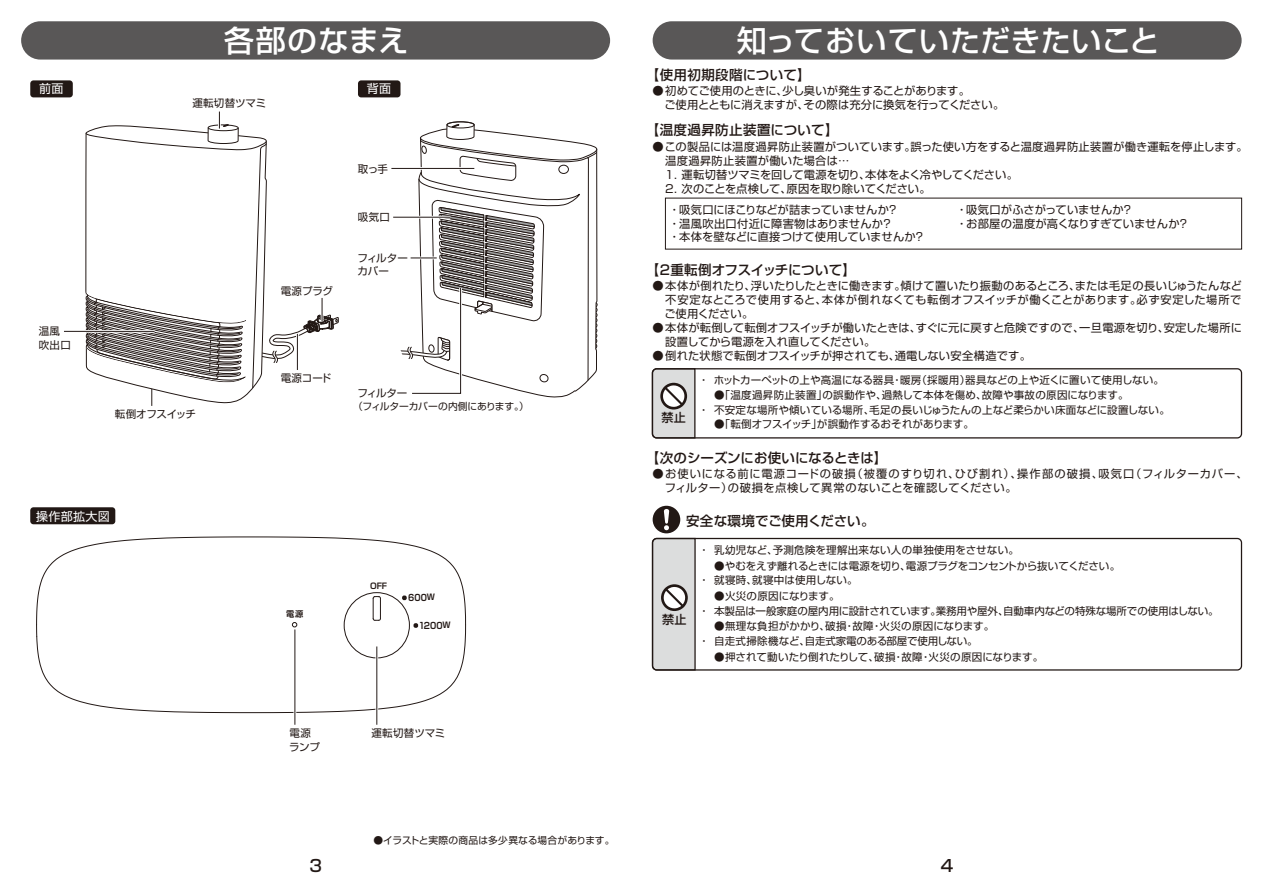
<style>
.page{position:relative;width:1263px;height:893px;background:#fff}
.page>*{position:absolute;margin:0;border:0;box-sizing:border-box;transform-origin:0 0}
.t1{font:500 30px "Shin Go Pro";letter-spacing:.02em;color:#fff}
.t2{font:500 16.5px "Shin Go Pro";color:#221815}
.t3{font:500 13.5px "Shin Go Pro";letter-spacing:.015em;color:#221815}
.t4{font:500 13.5px "Shin Go Pro";letter-spacing:-.005em;color:#221815}
.t5{font:500 13.5px "Shin Go Pro";letter-spacing:-.015em;color:#221815}
.t6{font:12px "Shin Go Pro";letter-spacing:.03em;color:#fff}
.t7{font:500 12px "Shin Go Pro";color:#221815}
.t8{font:11.25px/13.8px "Shin Go Pro";letter-spacing:.01em;color:#221815}
.t9{font:11.25px/13.8px "Shin Go Pro";letter-spacing:-.015em;color:#221815}
.t10{font:11.25px/13.8px "Shin Go Pro";letter-spacing:.06em;color:#221815}
.t11{font:10.5px/13.5px "Shin Go Pro";letter-spacing:-.005em;color:#221815}
.t12{font:10.5px/14.7px "Shin Go Pro";letter-spacing:.02em;color:#221815}
.t13{font:10.5px "Shin Go Pro";letter-spacing:.03em;color:#221815}
.t14{font:10.5px "Shin Go Pro";letter-spacing:-.035em;color:#221815}
.t15{font:9.75px "Shin Go Pro";letter-spacing:.01em;color:#221815}
.t16{font:9.75px "Shin Go Pro";letter-spacing:-.015em;color:#221815}
.t17{font:700 9px "Shin Go Pro De";color:#221815;scale:.91 1}
.t18{font:700 8.25px "Shin Go Pro De";color:#221815}
.s1{font-size:8.25px}
</style>
<div class="page">
<div style="left:358px;top:80px;width:42px;height:17px;background:#221815;border-radius:3px"></div>
<div style="left:21px;top:21px;width:589px;height:39px;background:#595757;border-radius:19px"></div>
<div style="left:30px;top:80px;width:43px;height:17px;background:#221815;border-radius:3px"></div>
<hr style="left:391px;top:168px;width:83px;height:1px;background:#221815">
<hr style="left:393px;top:217px;width:57px;height:1px;background:#221815">
<svg style="left:399px;top:21px;width:201px;height:375px"></svg>
<svg style="left:85px;top:112px;width:254px;height:294px"></svg>
<hr style="left:64px;top:330px;width:91px;height:3px;background:#fff">
<hr style="left:64px;top:331px;width:91px;height:1px;background:#221815">
<svg style="left:36px;top:536px;width:430px;height:177px"></svg>
<div style="left:30px;top:507px;width:85px;height:17px;background:#221815;border-radius:3px"></div>
<hr style="left:293px;top:629px;width:3px;height:96px;background:#fff">
<hr style="left:294px;top:629px;width:1px;height:96px;background:#221815">
<hr style="left:375px;top:646px;width:3px;height:79px;background:#fff">
<hr style="left:376px;top:646px;width:1px;height:79px;background:#221815">
<div style="left:653px;top:21px;width:588px;height:39px;background:#595757;border-radius:19px"></div>
<div style="left:652px;top:368px;width:590px;height:70px;border:1px solid #221815;border-radius:4px"></div>
<svg style="left:651px;top:368px;width:45px;height:71px;background:#bebdbc"></svg>
<div style="left:653px;top:506px;width:27px;height:27px;background:#221815;border-radius:50%"></div>
<svg style="left:664px;top:509px;width:5px;height:21px"></svg>
<div style="left:652px;top:538px;width:590px;height:133px;border:1px solid #221815;border-radius:4px"></div>
<svg style="left:651px;top:537px;width:45px;height:134px;background:#c7c7c6"></svg>
<p class="t6" style="left:39px;top:79px;width:26px">前面</p>
<p class="t11" style="left:39px;top:323px;width:34px">温風吹出口</p>
<h1 class="t1" style="left:224px;top:16px;width:186px">各部のなまえ</h1>
<p class="t11" style="left:192px;top:95px;width:75px">運転切替ツマミ</p>
<p class="t11" style="left:281px;top:283px;width:54px">電源プラグ</p>
<p class="t6" style="left:367px;top:79px;width:26px">背面</p>
<p class="t11" style="left:358px;top:161px;width:32px">取っ手</p>
<p class="t11" style="left:358px;top:209px;width:34px">吸気口</p>
<p class="t11" style="left:358px;top:250px;width:52px">フィルターカバー</p>
<p class="t14" style="left:115px;top:405px;width:82px">転倒オフスイッチ</p>
<p class="t11" style="left:281px;top:370px;width:52px">電源コード</p>
<p class="t11" style="left:358px;top:385px;width:51px">フィルター</p>
<p class="t16" style="left:353px;top:398px;width:177px">（フィルターカバーの内側にあります。）</p>
<p class="t6" style="left:36px;top:506px;width:75px">操作部拡大図</p>
<p class="t18" style="left:286px;top:607px;width:19px">電源</p>
<p class="t18" style="left:370px;top:579px;width:18px">OFF</p>
<p class="t17" style="left:408px;top:590px;width:31px">600<span class="s1">W</span></p>
<p class="t17" style="left:419px;top:618px;width:37px">1200<span class="s1">W</span></p>
<p class="t11" style="left:289px;top:725px;width:32px">電源ランプ</p>
<p class="t11" style="left:371px;top:725px;width:75px">運転切替ツマミ</p>
<p class="t15" style="left:373px;top:832px;width:243px">●イラストと実際の商品は多少異なる場合があります。</p>
<h1 class="t1" style="left:737px;top:16px;width:424px">知っておいていただきたいこと</h1>
<p class="t9" style="left:665px;top:83px;width:341px;text-indent:-12px">● 初めてご使用のときに、少し臭いが発生することがあります。<br>ご使用とともに消えますが、その際は充分に換気を行ってください。</p>
<p class="t3" style="left:646px;top:64px;width:166px">【使用初期段階について】</p>
<p class="t3" style="left:646px;top:119px;width:194px">【温度過昇防止装置について】</p>
<p class="t8" style="left:665px;top:138px;width:584px;text-indent:-13px">● この製品には温度過昇防止装置がついています。誤った使い方をすると温度過昇防止装置が働き運転を停止します。温度過昇防止装置が働いた場合は…</p>
<p class="t9" style="left:665px;top:166px;width:354px">1. 運転切替ツマミを回して電源を切り、本体をよく冷やしてください。</p>
<p class="t9" style="left:665px;top:180px;width:267px">2. 次のことを点検して、原因を取り除いてください。</p>
<p class="t8" style="left:669px;top:202px;width:258px">・ 吸気口にほこりなどが詰まっていませんか？<br>・ 温風吹出口付近に障害物はありませんか？<br>・ 本体を壁などに直接つけて使用していませんか？</p>
<p class="t8" style="left:956px;top:202px;width:234px">・ 吸気口がふさがっていませんか？<br>・ お部屋の温度が高くなりすぎていませんか？</p>
<p class="t5" style="left:646px;top:259px;width:212px">【2重転倒オフスイッチについて】</p>
<p class="t8" style="left:665px;top:278px;width:579px;text-align:justify;text-indent:-12px">● 本体が倒れたり、浮いたりしたときに働きます。傾けて置いたり振動のあるところ、または毛足の長いじゅうたんなど不安定なところで使用すると、本体が倒れなくても転倒オフスイッチが働くことがあります。必ず安定した場所でご使用ください。</p>
<p class="t8" style="left:665px;top:320px;width:578px;text-indent:-13px">● 本体が転倒して転倒オフスイッチが働いたときは、すぐに元に戻すと危険ですので、一旦電源を切り、安定した場所に設置してから電源を入れ直してください。</p>
<p class="t8" style="left:652px;top:347px;width:380px">● 倒れた状態で転倒オフスイッチが押されても、通電しない安全構造です。</p>
<p class="t7" style="left:661px;top:408px;width:26px">禁止</p>
<p class="t11" style="left:699px;top:372px;width:467px">・ ホットカーペットの上や高温になる器具・暖房（採暖用）器具などの上や近くに置いて使用しない。</p>
<p class="t12" style="left:699px;top:386px;width:473px;text-indent:15px">●「温度過昇防止装置」の誤動作や、過熱して本体を傷め、故障や事故の原因になります。<br>・ 不安定な場所や傾いている場所、毛足の長いじゅうたんの上など柔らかい床面などに設置しない。</p>
<p class="t11" style="left:714px;top:416px;width:262px">●「転倒オフスイッチ」が誤動作するおそれがあります。</p>
<p class="t4" style="left:646px;top:446px;width:243px">【次のシーズンにお使いになるときは】</p>
<p class="t10" style="left:665px;top:466px;width:584px;text-indent:-12px">● お使いになる前に電源コードの破損（被覆のすり切れ、ひび割れ）、操作部の破損、吸気口（フィルターカバー、フィルター）の破損を点検して異常のないことを確認してください。</p>
<p class="t3" style="left:686px;top:510px;width:190px">安全な環境でご使用ください。</p>
<p class="t13" style="left:699px;top:541px;width:322px">・ 乳幼児など、予測危険を理解出来ない人の単独使用をさせない。</p>
<p class="t11" style="left:699px;top:557px;width:423px;line-height:14.7px;text-indent:15px">●やむをえず離れるときには電源を切り、電源プラグをコンセントから抜いてください。・ 就寝時、就寝中は使用しない。</p>
<p class="t11" style="left:699px;top:587px;width:521px;line-height:14.7px;text-indent:15px">●火災の原因になります。<br>・ 本製品は一般家庭の屋内用に設計されています。業務用や屋外、自動車内などの特殊な場所での使用はしない。</p>
<p class="t11" style="left:699px;top:618px;width:297px;line-height:14.7px;text-indent:15px">●無理な負担がかかり、破損・故障・火災の原因になります。・ 自走式掃除機など、自走式家電のある部屋で使用しない。</p>
<p class="t11" style="left:714px;top:649px;width:331px">●押されて動いたり倒れたりして、破損・故障・火災の原因になります。</p>
<p class="t7" style="left:662px;top:609px;width:26px">禁止</p>
<h2 class="t2" style="left:309px;top:853px;width:14px">3</h2>
<h2 class="t2" style="left:941px;top:853px;width:14px">4</h2>
</div>
